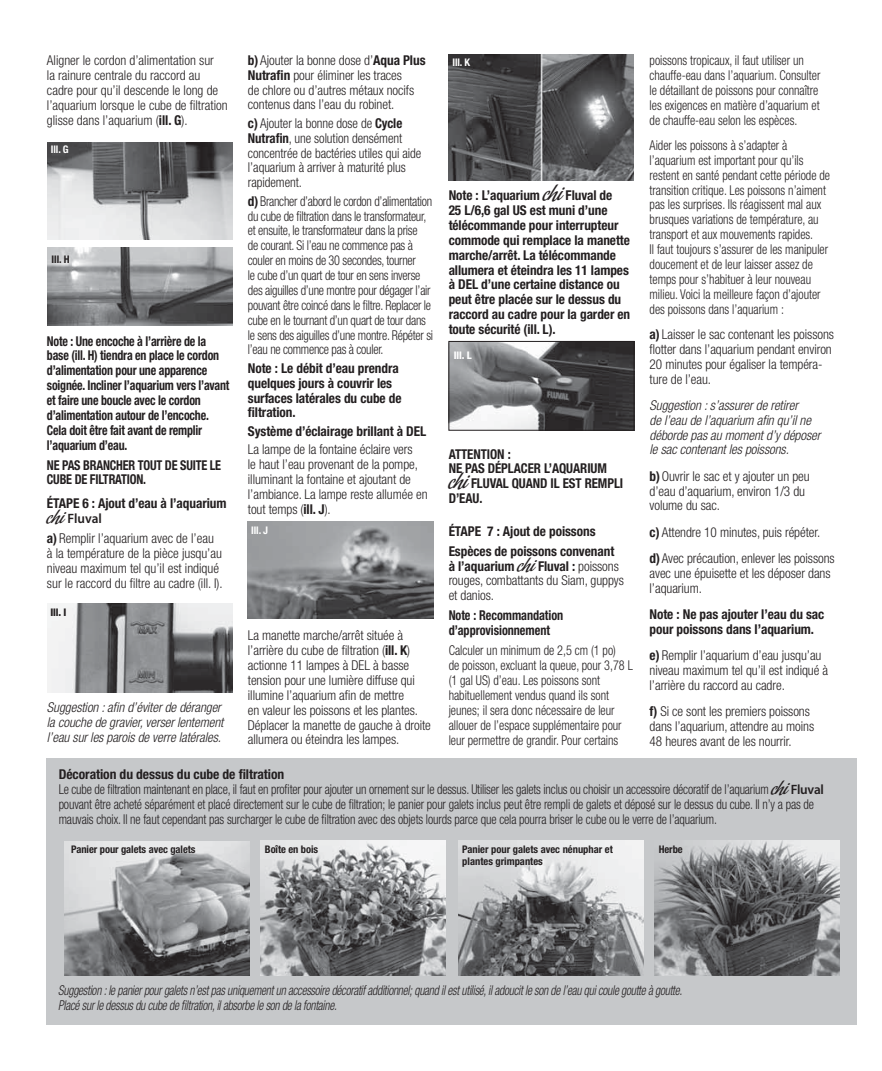
<style>
.page{position:relative;width:882px;height:1071px;background:#fff}
.page>*{position:absolute;margin:0;border:0;box-sizing:border-box;transform-origin:0 0}
.t1{font:300 condensed 13.65px/14.9px "Helvetica Neue";letter-spacing:-.005em;color:#231f20;scale:.9 1}
.t2{font:300 condensed 13.65px/14.9px "Helvetica Neue";letter-spacing:-.005em;color:#231f20}
.t3{font:700 condensed 13.65px/14.9px "Helvetica Neue";letter-spacing:-.005em;color:#231f20}
.t4{font:700 condensed 13.65px/14.9px "Helvetica Neue";letter-spacing:-.005em;color:#231f20;scale:.88 1}
.t5{font:italic 300 condensed 13.65px/14.9px "Helvetica Neue";letter-spacing:-.005em;color:#231f20}
.t6{font:italic 300 condensed 13.65px/14.9px "Helvetica Neue";letter-spacing:-.005em;color:#231f20;scale:.85 1}
.t7{font:300 condensed 13.65px/14.9px "Helvetica Neue";letter-spacing:-.005em;color:#231f20;scale:.95 1}
.t8{font:700 condensed 13.65px/14.9px "Helvetica Neue";letter-spacing:-.005em;color:#231f20;scale:.9 1}
.t9{font:700 condensed 13.65px/14.9px "Helvetica Neue";letter-spacing:-.005em;color:#231f20;scale:.95 1}
.t10{font:600 13.65px "Myriad Pro";color:#231f20}
.t11{font:700 condensed 10.5px/12.2px "Helvetica Neue";color:#231f20}
.t12{font:700 condensed 10.5px "Helvetica Neue";letter-spacing:-.005em;color:#fff}
.t13{font:800 condensed 10.5px "Helvetica Neue";color:#231f20}
.t14{font:800 condensed 10.5px "Helvetica Neue";color:#fff}
.s1{font-weight:700}
.s2{font-family:"Amorinda";font-weight:400;font-size:22.75px}
.s3{font-family:"Amorinda";font-weight:400;font-stretch:normal;font-size:26.25px}
.s4{font-family:"Amorinda";font-weight:400;font-stretch:normal;font-size:22.75px}
.s5{font-family:"Myriad Pro";font-weight:600;font-stretch:normal}
</style>
<div class="page">
<img style="left:449px;top:54px;width:184px;height:126px">
<img style="left:48px;top:143px;width:185px;height:97px">
<div style="left:47px;top:758px;width:810px;height:267px;background:#c6c8ca"></div>
<img style="left:458px;top:841px;width:185px;height:135px">
<img style="left:655px;top:841px;width:184px;height:135px">
<img style="left:261px;top:841px;width:184px;height:135px">
<img style="left:64px;top:841px;width:185px;height:135px">
<img style="left:48px;top:248px;width:184px;height:77px">
<img style="left:47px;top:603px;width:185px;height:89px">
<img style="left:248px;top:522px;width:186px;height:97px">
<img style="left:450px;top:343px;width:182px;height:86px">
<div style="left:448px;top:341px;width:186px;height:90px;border:1px solid #231f20"></div>
<p class="t2" style="left:47px;top:54px;width:182px">Aligner le cordon d’alimentation sur<br>la rainure centrale du raccord au cadre pour qu’il descende le long de l’aquarium lorsque le cube de filtration glisse dans l’aquarium (<span class="s1">ill. G</span>).</p>
<p class="t12" style="left:51px;top:146px;width:19px">Ill. G</p>
<p class="t11" style="left:52px;top:254px;width:19px">Ill. H</p>
<p class="t4" style="left:47px;top:334px;width:209px">Note : Une encoche à l’arrière de la base (ill. H) tiendra en place le cordon d’alimentation pour une apparence soignée. Incliner l’aquarium vers l’avant et faire une boucle avec le cordon d’alimentation autour de l’encoche.<br>Cela doit être fait avant de remplir l’aquarium d’eau.</p>
<p class="t8" style="left:47px;top:458px;width:195px">NE PAS BRANCHER TOUT DE SUITE LE<br>CUBE DE FILTRATION.</p>
<p class="t3" style="left:47px;top:497px;width:181px">ÉTAPE 6 : Ajout d’eau à l’aquarium</p>
<p class="t10" style="left:47px;top:510px;width:56px"><span class="s2">chi</span> Fluval</p>
<p class="t2" style="left:47px;top:532px;width:177px"><span class="s1">a)</span> Remplir l’aquarium avec de l’eau à la température de la pièce jusqu’au niveau maximum tel qu’il est indiqué sur le raccord du filtre au cadre (ill. I).</p>
<p class="t13" style="left:50px;top:608px;width:18px">Ill. I</p>
<p class="t5" style="left:47px;top:701px;width:178px">Suggestion : afin d’éviter de déranger la couche de gravier, verser lentement l’eau sur les parois de verre latérales.</p>
<p class="t2" style="left:248px;top:54px;width:179px"><span class="s1">b)</span> Ajouter la bonne dose d’<span class="s1">Aqua Plus Nutrafin</span> pour éliminer les traces<br>de chlore ou d’autres métaux nocifs contenus dans l’eau du robinet.</p>
<p class="t7" style="left:248px;top:117px;width:184px"><span class="s1">c)</span> Ajouter la bonne dose de <span class="s1">Cycle<br>Nutrafin</span>, une solution densément concentrée de bactéries utiles qui aide l’aquarium à arriver à maturité plus rapidement.</p>
<p class="t1" style="left:248px;top:195px;width:207px"><span class="s1">d)</span> Brancher d’abord le cordon d’alimentation du cube de filtration dans le transformateur, et ensuite, le transformateur dans la prise<br>de courant. Si l’eau ne commence pas à couler en moins de 30 secondes, tourner<br>le cube d’un quart de tour en sens inverse des aiguilles d’une montre pour dégager l’air pouvant être coincé dans le filtre. Replacer le cube en le tournant d’un quart de tour dans le sens des aiguilles d’une montre. Répéter si l’eau ne commence pas à couler.</p>
<p class="t3" style="left:248px;top:362px;width:155px">Note : Le débit d’eau prendra quelques jours à couvrir les surfaces latérales du cube de filtration.</p>
<p class="t3" style="left:248px;top:425px;width:180px">Système d’éclairage brillant à DEL</p>
<p class="t2" style="left:248px;top:443px;width:181px">La lampe de la fontaine éclaire vers<br>le haut l’eau provenant de la pompe, illuminant la fontaine et ajoutant de l’ambiance. La lampe reste allumée en tout temps (<span class="s1">ill. J</span>).</p>
<p class="t12" style="left:251px;top:526px;width:18px">Ill. J</p>
<p class="t2" style="left:248px;top:629px;width:184px">La manette marche/arrêt située à l’arrière du cube de filtration (<span class="s1">ill. K</span>) actionne 11 lampes à DEL à basse tension pour une lumière diffuse qui illumine l’aquarium afin de mettre<br>en valeur les poissons et les plantes.<br>Déplacer la manette de gauche à droite allumera ou éteindra les lampes.</p>
<p class="t12" style="left:452px;top:59px;width:19px">Ill. K</p>
<p class="t3" style="left:449px;top:189px;width:183px">Note : L’aquarium <span class="s3">chi</span> Fluval de<br>25 L/6,6 gal US est muni d’une télécommande pour interrupteur commode qui remplace la manette marche/arrêt. La télécommande allumera et éteindra les 11 lampes à DEL d’une certaine distance ou peut être placée sur le dessus du raccord au cadre pour la garder en toute sécurité (ill. L).</p>
<p class="t14" style="left:454px;top:351px;width:20px">Ill. L</p>
<p class="t9" style="left:449px;top:447px;width:185px">ATTENTION :<br>NE PAS DÉPLACER L’AQUARIUM <span class="s3">chi</span> FLUVAL QUAND IL EST REMPLI<br>D’EAU.</p>
<p class="t3" style="left:449px;top:522px;width:167px;line-height:20.1px">ÉTAPE 7 : Ajout de poissons<br>Espèces de poissons convenant</p>
<p class="t2" style="left:449px;top:559px;width:177px"><span class="s1">à l’aquarium</span> <span class="s4">chi</span> <span class="s1">Fluval :</span> poissons rouges, combattants du Siam, guppys et danios.</p>
<p class="t8" style="left:449px;top:609px;width:129px">Note : Recommandation d’approvisionnement</p>
<p class="t1" style="left:449px;top:644px;width:206px">Calculer un minimum de 2,5 cm (1 po)<br>de poisson, excluant la queue, pour 3,78 L (1 gal US) d’eau. Les poissons sont habituellement vendus quand ils sont jeunes; il sera donc nécessaire de leur allouer de l’espace supplémentaire pour leur permettre de grandir. Pour certains</p>
<p class="t1" style="left:650px;top:54px;width:191px">poissons tropicaux, il faut utiliser un chauffe-eau dans l’aquarium. Consulter le détaillant de poissons pour connaître les exigences en matière d’aquarium et de chauffe-eau selon les espèces.</p>
<p class="t1" style="left:650px;top:139px;width:202px">Aider les poissons à s’adapter à l’aquarium est important pour qu’ils restent en santé pendant cette période de transition critique. Les poissons n’aiment pas les surprises. Ils réagissent mal aux brusques variations de température, au transport et aux mouvements rapides.<br>Il faut toujours s’assurer de les manipuler doucement et de leur laisser assez de temps pour s’habituer à leur nouveau milieu. Voici la meilleure façon d’ajouter des poissons dans l’aquarium :</p>
<p class="t2" style="left:650px;top:328px;width:186px"><span class="s1">a)</span> Laisser le sac contenant les poissons flotter dans l’aquarium pendant environ 20 minutes pour égaliser la tempéra&shy;ture de l’eau.</p>
<p class="t5" style="left:650px;top:399px;width:172px">Suggestion : s’assurer de retirer<br>de l’eau de l’aquarium afin qu’il ne déborde pas au moment d’y déposer le sac contenant les poissons.</p>
<p class="t2" style="left:650px;top:470px;width:162px"><span class="s1">b)</span> Ouvrir le sac et y ajouter un peu d’eau d’aquarium, environ 1/3 du volume du sac.</p>
<p class="t2" style="left:650px;top:520px;width:187px;line-height:26.2px"><span class="s1">c)</span> Attendre 10 minutes, puis répéter.<br><span class="s1">d)</span> Avec précaution, enlever les poissons</p>
<p class="t2" style="left:650px;top:567px;width:183px">avec une épuisette et les déposer dans l’aquarium.</p>
<p class="t3" style="left:650px;top:608px;width:176px">Note : Ne pas ajouter l’eau du sac pour poissons dans l’aquarium.</p>
<p class="t2" style="left:650px;top:649px;width:180px"><span class="s1">e)</span> Remplir l’aquarium d’eau jusqu’au niveau maximum tel qu’il est indiqué à l’arrière du raccord au cadre.</p>
<p class="t2" style="left:650px;top:705px;width:166px"><span class="s1">f)</span> Si ce sont les premiers poissons dans l’aquarium, attendre au moins<br>48 heures avant de les nourrir.</p>
<p class="t1" style="left:59px;top:768px;width:852px"><span class="s1">Décoration du dessus du cube de filtration<br></span>Le cube de filtration maintenant en place, il faut en profiter pour ajouter un ornement sur le dessus. Utiliser les galets inclus ou choisir un accessoire décoratif de l’aquarium <span class="s4">chi</span> <span class="s5">Fluval </span>pouvant être acheté séparément et placé directement sur le cube de filtration; le panier pour galets inclus peut être rempli de galets et déposé sur le dessus du cube. Il n’y a pas de mauvais choix. Il ne faut cependant pas surcharger le cube de filtration avec des objets lourds parce que cela pourra briser le cube ou le verre de l’aquarium.</p>
<p class="t11" style="left:462px;top:844px;width:152px">Panier pour galets avec nénuphar et plantes grimpantes</p>
<p class="t11" style="left:71px;top:844px;width:126px">Panier pour galets avec galets</p>
<p class="t11" style="left:265px;top:844px;width:55px">Boîte en bois</p>
<p class="t11" style="left:659px;top:844px;width:26px">Herbe</p>
<p class="t6" style="left:58px;top:984px;width:736px">Suggestion : le panier pour galets n’est pas uniquement un accessoire décoratif additionnel; quand il est utilisé, il adoucit le son de l’eau qui coule goutte à goutte.<br>Placé sur le dessus du cube de filtration, il absorbe le son de la fontaine.</p>
</div>
